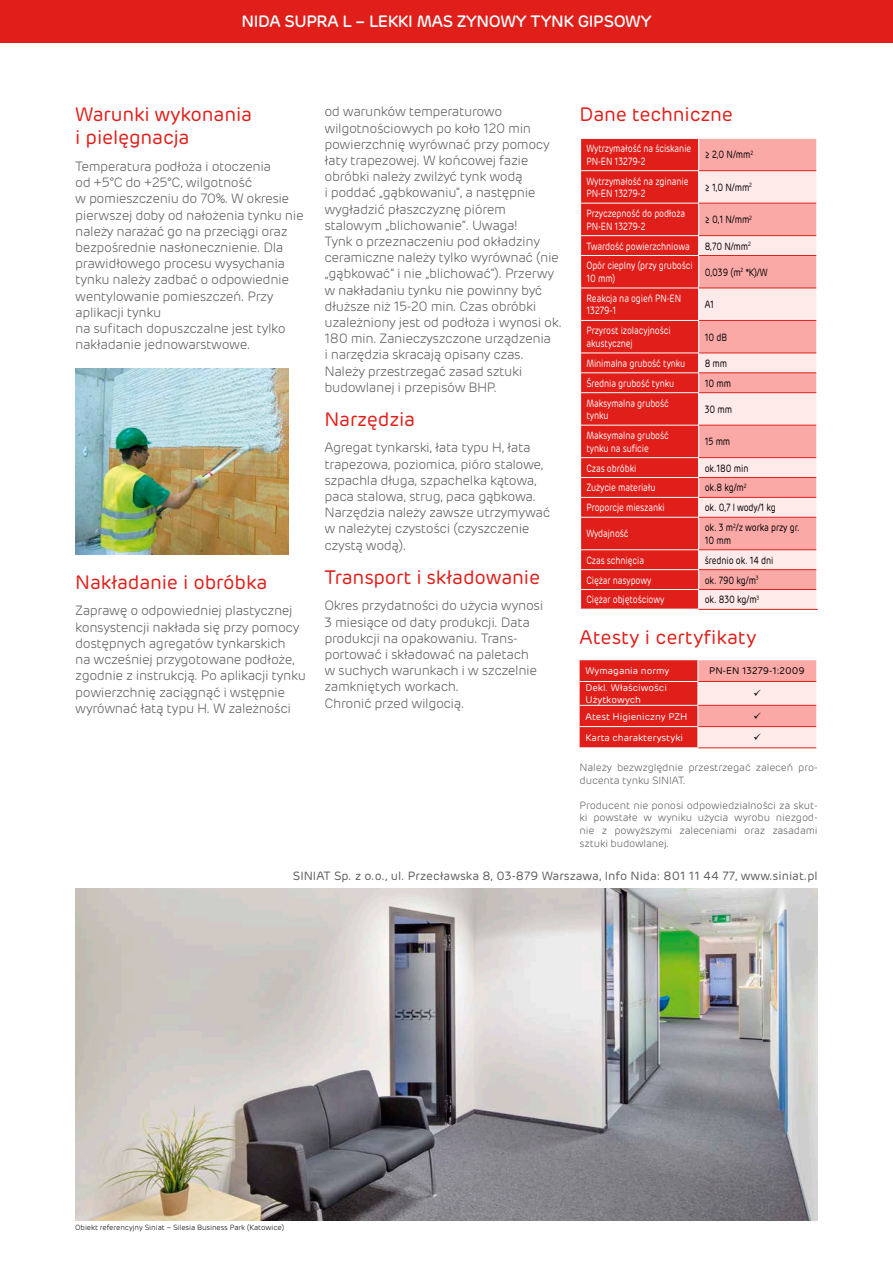
<style>
.page{position:relative;width:893px;height:1263px;background:#fff}
.page>*{position:absolute;margin:0;border:0;box-sizing:border-box;transform-origin:0 0}
.t1{font:19.5px/23.4px "Rubrik";letter-spacing:-.01em;color:#e11f1a}
.t2{font:500 16.5px "Rubrik";letter-spacing:-.025em;color:#fff}
.t3{font:300 13.5px/16.2px "Rubrik";letter-spacing:-.03em;color:#5e5e5d}
.t4{font:12px "Rubrik";color:#5e5e5d}
.t5{font:10.5px/12.6px "Rubrik";letter-spacing:-.01em;color:#fff;scale:.8 1}
.t6{font:300 10.5px/12.6px "Rubrik";letter-spacing:-.015em;color:#5e5e5d}
.t7{font:10.5px/12.6px "Rubrik";letter-spacing:-.01em;color:#000;scale:.8 1}
.t8{font:9.6px/11.6px "Rubrik";color:#fff}
.t9{font:9.6px "Rubrik";color:#000}
.t10{font:300 7.5px "Rubrik";letter-spacing:-.01em;color:#000}
</style>
<div class="page">
<img style="left:75px;top:889px;width:743px;height:331px">
<div style="left:0;top:0;width:893px;height:43px;background:#e11f1a"></div>
<img style="left:75px;top:368px;width:213px;height:187px">
<svg style="left:581px;top:139px;width:117px;height:470px;background:#e1231e"></svg>
<div style="left:699px;top:139px;width:117px;height:31px;background:#faa9a7"></div>
<svg style="left:699px;top:171px;width:117px;height:438px;background:#fbc7c6"></svg>
<hr style="left:581px;top:170px;width:118px;height:1px;background:#fff">
<hr style="left:581px;top:203px;width:118px;height:1px;background:#fff">
<hr style="left:581px;top:235px;width:118px;height:1px;background:#fff">
<svg style="left:698px;top:236px;width:1px;height:19px"></svg>
<hr style="left:581px;top:255px;width:118px;height:1px;background:#fff">
<hr style="left:581px;top:288px;width:118px;height:1px;background:#fff">
<hr style="left:581px;top:320px;width:118px;height:1px;background:#fff">
<hr style="left:581px;top:353px;width:118px;height:1px;background:#fff">
<hr style="left:581px;top:372px;width:118px;height:1px;background:#fff">
<svg style="left:698px;top:353px;width:1px;height:39px"></svg>
<hr style="left:581px;top:392px;width:118px;height:1px;background:#fff">
<hr style="left:581px;top:425px;width:118px;height:1px;background:#fff">
<hr style="left:581px;top:457px;width:118px;height:1px;background:#fff">
<hr style="left:581px;top:477px;width:118px;height:1px;background:#fff">
<hr style="left:581px;top:497px;width:118px;height:1px;background:#fff">
<svg style="left:698px;top:458px;width:1px;height:59px"></svg>
<hr style="left:581px;top:517px;width:118px;height:1px;background:#fff">
<hr style="left:581px;top:549px;width:118px;height:1px;background:#fff">
<hr style="left:581px;top:569px;width:118px;height:1px;background:#fff">
<hr style="left:581px;top:589px;width:118px;height:1px;background:#fff">
<svg style="left:698px;top:550px;width:1px;height:59px"></svg>
<svg style="left:816px;top:570px;width:1px;height:19px"></svg>
<hr style="left:699px;top:170px;width:117px;height:1px;background:#e11f1a">
<hr style="left:699px;top:203px;width:117px;height:1px;background:#e11f1a">
<hr style="left:699px;top:235px;width:117px;height:1px;background:#e11f1a">
<hr style="left:699px;top:255px;width:117px;height:1px;background:#e11f1a">
<hr style="left:699px;top:288px;width:117px;height:1px;background:#e11f1a">
<hr style="left:699px;top:320px;width:117px;height:1px;background:#e11f1a">
<hr style="left:699px;top:353px;width:117px;height:1px;background:#e11f1a">
<hr style="left:699px;top:373px;width:117px;height:1px;background:#e11f1a">
<hr style="left:699px;top:392px;width:117px;height:1px;background:#e11f1a">
<hr style="left:699px;top:425px;width:117px;height:1px;background:#e11f1a">
<hr style="left:699px;top:457px;width:117px;height:1px;background:#e11f1a">
<hr style="left:699px;top:477px;width:117px;height:1px;background:#e11f1a">
<hr style="left:699px;top:497px;width:117px;height:1px;background:#e11f1a">
<hr style="left:699px;top:517px;width:117px;height:1px;background:#e11f1a">
<hr style="left:699px;top:549px;width:117px;height:1px;background:#e11f1a">
<hr style="left:699px;top:569px;width:117px;height:1px;background:#e11f1a">
<hr style="left:699px;top:589px;width:117px;height:1px;background:#e11f1a">
<hr style="left:699px;top:609px;width:119px;height:1px;background:#e11f1a">
<hr style="left:698px;top:748px;width:118px;height:1px;background:#e11f1a">
<svg style="left:580px;top:660px;width:236px;height:88px;background:#ee7673"></svg>
<p class="t2" style="left:242px;top:11px;width:411px">NIDA SUPRA L – LEKKI MAS ZYNOWY TYNK GIPSOWY</p>
<h1 class="t1" style="left:75px;top:103px;width:178px">Warunki wykonania i pielęgnacja</h1>
<p class="t3" style="left:75px;top:159px;width:230px">Temperatura podłoża i otoczenia<br>od +5°C do +25°C, wilgotność<br>w pomieszczeniu do 70%. W okresie pierwszej doby od nałożenia tynku nie należy narażać go na przeciągi oraz bezpośrednie nasłonecznienie. Dla prawidłowego procesu wysychania tynku należy zadbać o odpowiednie wentylowanie pomieszczeń. Przy aplikacji tynku<br>na sufitach dopuszczalne jest tylko nakładanie jednowarstwowe.</p>
<h1 class="t1" style="left:75px;top:571px;width:194px">Nakładanie i obróbka</h1>
<p class="t3" style="left:75px;top:603px;width:232px">Zaprawę o odpowiedniej plastycznej konsystencji nakłada się przy pomocy dostępnych agregatów tynkarskich<br>na wcześniej przygotowane podłoże, zgodnie z instrukcją. Po aplikacji tynku powierzchnię zaciągnąć i wstępnie wyrównać łatą typu H. W zależności</p>
<p class="t3" style="left:324px;top:104px;width:239px">od warunków temperaturowo wilgotnościowych po koło 120 min powierzchnię wyrównać przy pomocy łaty trapezowej. W końcowej fazie obróbki należy zwilżyć tynk wodą<br>i poddać „gąbkowaniu”, a następnie wygładzić płaszczyznę piórem stalowym „blichowanie”. Uwaga!<br>Tynk o przeznaczeniu pod okładziny ceramiczne należy tylko wyrównać (nie „gąbkować” i nie „blichować”). Przerwy w nakładaniu tynku nie powinny być dłuższe niż 15-20 min. Czas obróbki uzależniony jest od podłoża i wynosi ok.<br>180 min. Zanieczyszczone urządzenia<br>i narzędzia skracają opisany czas.<br>Należy przestrzegać zasad sztuki budowlanej i przepisów BHP.</p>
<h1 class="t1" style="left:324px;top:408px;width:92px">Narzędzia</h1>
<p class="t3" style="left:324px;top:440px;width:227px">Agregat tynkarski, łata typu H, łata trapezowa, poziomica, pióro stalowe, szpachla długa, szpachelka kątowa, paca stalowa, strug, paca gąbkowa.<br>Narzędzia należy zawsze utrzymywać w należytej czystości (czyszczenie czystą wodą).</p>
<h1 class="t1" style="left:324px;top:565px;width:217px">Transport i składowanie</h1>
<p class="t3" style="left:324px;top:598px;width:220px">Okres przydatności do użycia wynosi<br>3 miesiące od daty produkcji. Data produkcji na opakowaniu. Trans&shy;portować i składować na paletach w suchych warunkach i w szczelnie zamkniętych workach.<br>Chronić przed wilgocią.</p>
<h1 class="t1" style="left:580px;top:103px;width:155px">Dane techniczne</h1>
<p class="t5" style="left:586px;top:142px;width:133px">Wytrzymałość na ściskanie<br>PN-EN 13279-2</p>
<p class="t7" style="left:705px;top:149px;width:62px">≥ 2,0 N/mm<sup>2</sup></p>
<p class="t5" style="left:586px;top:175px;width:129px">Wytrzymałość na zginanie<br>PN-EN 13279-2</p>
<p class="t7" style="left:705px;top:181px;width:61px">≥ 1,0 N/mm<sup>2</sup></p>
<p class="t5" style="left:586px;top:207px;width:125px">Przyczepność do podłoża<br>PN-EN 13279-2</p>
<p class="t7" style="left:705px;top:214px;width:61px">≥ 0,1 N/mm<sup>2</sup></p>
<p class="t5" style="left:586px;top:240px;width:131px">Twardość powierzchniowa</p>
<p class="t7" style="left:705px;top:240px;width:59px">8,70 N/mm<sup>2</sup></p>
<p class="t5" style="left:586px;top:260px;width:134px">Opór cieplny (przy grubości<br>10 mm)</p>
<p class="t7" style="left:705px;top:266px;width:80px">0,039 (m<sup>2</sup> *K)/W</p>
<p class="t5" style="left:586px;top:292px;width:120px">Reakcja na ogień PN-EN<br>13279-1</p>
<p class="t7" style="left:705px;top:298px;width:13px">A1</p>
<p class="t5" style="left:586px;top:325px;width:107px">Przyrost izolacyjności akustycznej</p>
<p class="t7" style="left:705px;top:331px;width:29px">10 dB</p>
<p class="t5" style="left:586px;top:357px;width:125px">Minimalna grubość tynku</p>
<p class="t7" style="left:705px;top:357px;width:30px">8 mm</p>
<p class="t5" style="left:586px;top:377px;width:111px">Średnia grubość tynku</p>
<p class="t7" style="left:705px;top:377px;width:34px">10 mm</p>
<p class="t5" style="left:586px;top:397px;width:105px">Maksymalna grubość tynku</p>
<p class="t7" style="left:705px;top:403px;width:36px">30 mm</p>
<p class="t5" style="left:586px;top:429px;width:105px">Maksymalna grubość tynku na suficie</p>
<p class="t7" style="left:705px;top:436px;width:33px">15 mm</p>
<p class="t5" style="left:586px;top:462px;width:64px">Czas obróbki</p>
<p class="t7" style="left:705px;top:462px;width:56px">ok.180 min</p>
<p class="t5" style="left:586px;top:482px;width:88px">Zużycie materiału</p>
<p class="t7" style="left:705px;top:482px;width:54px">ok.8 kg/m<sup>2</sup></p>
<p class="t5" style="left:586px;top:501px;width:100px">Proporcje mieszanki</p>
<p class="t7" style="left:705px;top:501px;width:91px">ok. 0,7 l wody/1 kg</p>
<p class="t5" style="left:586px;top:528px;width:54px">Wydajność</p>
<p class="t7" style="left:705px;top:521px;width:120px">ok. 3 m<sup>2</sup>/z worka przy gr.<br>10 mm</p>
<p class="t5" style="left:586px;top:554px;width:74px">Czas schnięcia</p>
<p class="t7" style="left:705px;top:554px;width:88px">średnio ok. 14 dni</p>
<p class="t5" style="left:586px;top:574px;width:83px">Ciężar nasypowy</p>
<p class="t7" style="left:705px;top:574px;width:69px">ok. 790 kg/m<sup>3</sup></p>
<p class="t5" style="left:586px;top:594px;width:99px">Ciężar objętościowy</p>
<p class="t7" style="left:705px;top:594px;width:70px">ok. 830 kg/m<sup>3</sup></p>
<h1 class="t1" style="left:580px;top:626px;width:178px">Atesty i certyfikaty</h1>
<p class="t8" style="left:586px;top:665px;width:85px">Wymagania normy</p>
<p class="t9" style="left:709px;top:665px;width:97px">PN-EN 13279-1:2009</p>
<p class="t8" style="left:586px;top:682px;width:83px">Dekl. Właściwości<br>Użytkowych</p>
<p class="t8" style="left:586px;top:711px;width:103px">Atest Higieniczny PZH</p>
<p class="t8" style="left:586px;top:732px;width:99px">Karta charakterystyki</p>
<p class="t6" style="left:580px;top:761px;width:240px">Należy bezwzględnie przestrzegać zaleceń pro&shy;ducenta tynku SINIAT.</p>
<p class="t6" style="left:580px;top:799px;width:240px;text-align:justify">Producent nie ponosi odpowiedzialności za skut&shy;ki powstałe w wyniku użycia wyrobu niezgod&shy;nie z powyższymi zaleceniami oraz zasadami sztuki budowlanej.</p>
<p class="t4" style="left:293px;top:869px;width:526px">SINIAT Sp. z o.o., ul. Przecławska 8, 03-879 Warszawa, Info Nida: 801 11 44 77, www.siniat.pl</p>
<p class="t10" style="left:75px;top:1223px;width:211px">Obiekt referencyjny Siniat – Silesia Business Park (Katowice)</p>
</div>
